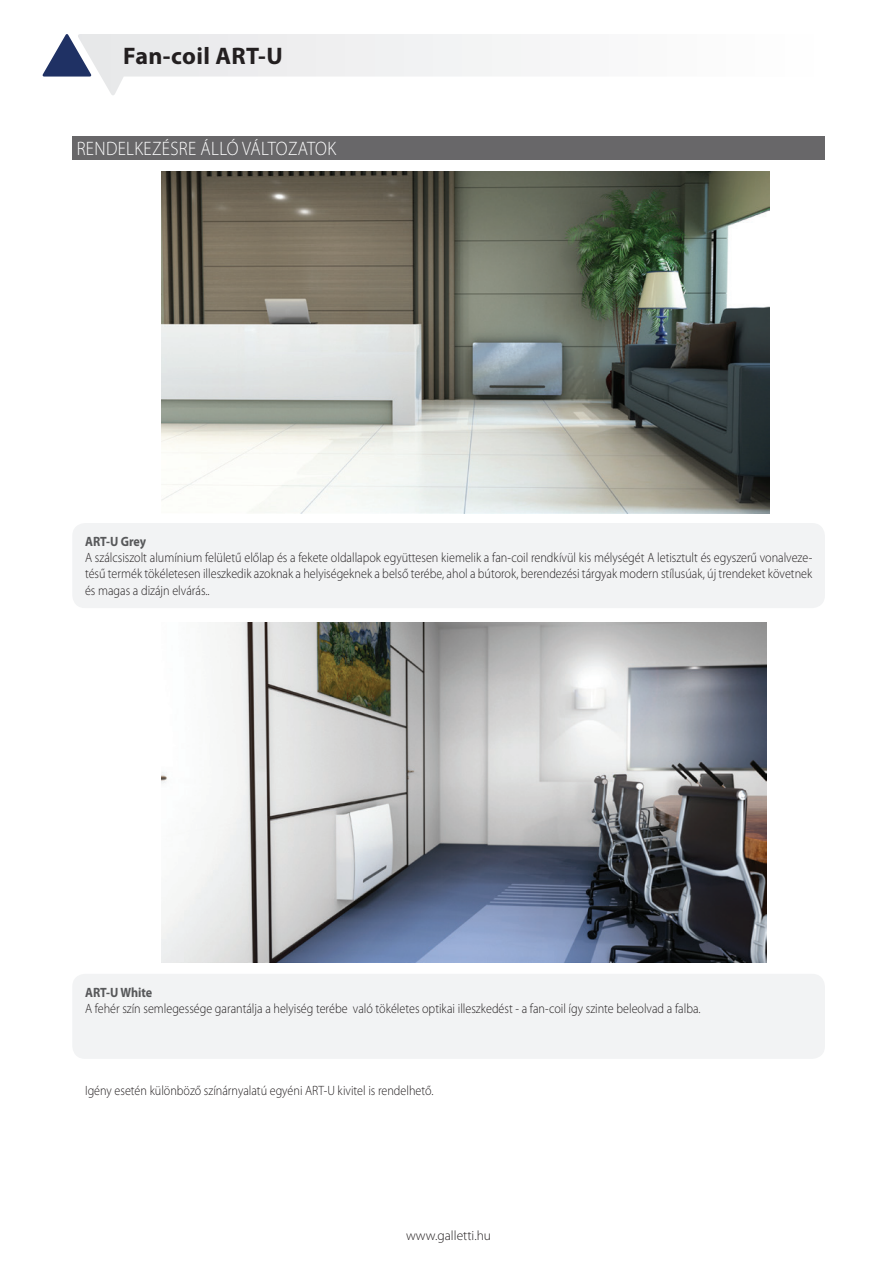
<style>
.page{position:relative;width:893px;height:1263px;background:#fff}
.page>*{position:absolute;margin:0;border:0;box-sizing:border-box;transform-origin:0 0}
.t1{font:700 24px "Myriad Pro";letter-spacing:.015em;color:#231f20}
.t2{font:300 19.5px "Myriad Pro";letter-spacing:.02em;color:#fff;scale:.9 1}
.t3{font:300 13.5px/16.5px "Myriad Pro";color:#231f20;text-align:justify;scale:.9 1}
.t4{font:700 13.5px "Myriad Pro";color:#57585a;scale:.9 1}
.t5{font:300 13.5px "Myriad Pro";color:#231f20}
</style>
<div class="page">
<svg style="left:42px;top:34px;width:35px;height:43px"></svg>
<svg style="left:77px;top:34px;width:444px;height:61px"></svg>
<img style="left:162px;top:622px;width:604px;height:340px">
<img style="left:162px;top:171px;width:607px;height:342px">
<div style="left:72px;top:136px;width:753px;height:23px;background:#686769"></div>
<div style="left:72px;top:523px;width:753px;height:85px;background:#f2f3f4;border-radius:13px"></div>
<div style="left:72px;top:974px;width:753px;height:85px;background:#f2f3f4;border-radius:13px"></div>
<h1 class="t1" style="left:123px;top:41px;width:161px">Fan-coil ART-U</h1>
<h2 class="t2" style="left:77px;top:137px;width:290px">RENDELKEZÉSRE ÁLLÓ VÁLTOZATOK</h2>
<p class="t4" style="left:85px;top:533px;width:70px">ART-U Grey</p>
<p class="t3" style="left:85px;top:549px;width:809px">A szálcsiszolt alumínium felületű előlap és a fekete oldallapok együttesen kiemelik a fan-coil rendkívül kis mélységét A letisztult és egyszerű vonalveze&shy;tésű termék tökéletesen illeszkedik azoknak a helyiségeknek a belső terébe, ahol a bútorok, berendezési tárgyak modern stílusúak, új trendeket követnek és magas a dizájn elvárás..</p>
<p class="t4" style="left:85px;top:983px;width:76px">ART-U White</p>
<p class="t3" style="left:85px;top:1000px;width:686px">A fehér szín semlegessége garantálja a helyiség terébe való tökéletes optikai illeszkedést - a fan-coil így szinte beleolvad a falba.</p>
<p class="t3" style="left:85px;top:1082px;width:389px">Igény esetén különböző színárnyalatú egyéni ART-U kivitel is rendelhető.</p>
<p class="t5" style="left:406px;top:1227px;width:87px">www.galletti.hu</p>
</div>
